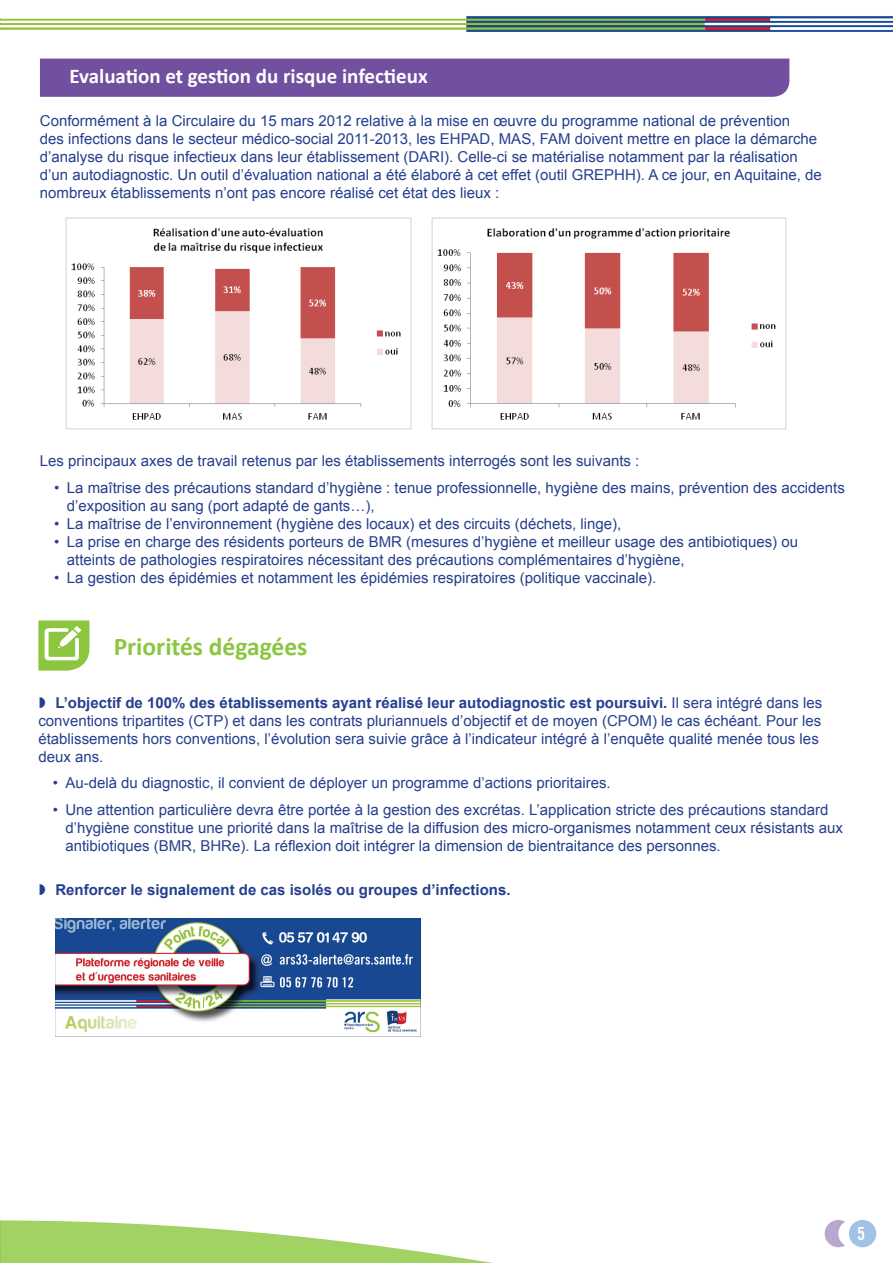
<style>
.page{position:relative;width:893px;height:1263px;background:#fff}
.page>*{position:absolute;margin:0;border:0;box-sizing:border-box;transform-origin:0 0}
.t1{font:700 25.5px "Calibri";color:#8bc63e}
.t2{font:700 21px "Calibri";color:#fff}
.t3{font:18px "Trade Gothic LT Std Bd Cn 20";color:#fff}
.t4{font:15px/18px "Arial";color:#253f8e}
.t5{font:700 15px "Arial";color:#253f8e}
.s1{font-weight:700}
</style>
<div class="page">
<svg style="left:0;top:1220px;width:827px;height:43px"></svg>
<img style="left:0;top:16px;width:893px;height:16px">
<div style="left:40px;top:59px;width:749px;height:38px;background:#7150a0"></div>
<div style="left:825px;top:1220px;width:27px;height:27px;background:#b8a7cf;border-radius:50%"></div>
<div style="left:838px;top:1220px;width:28px;height:27px;background:#fff;border-radius:50%"></div>
<div style="left:849px;top:1220px;width:27px;height:27px;background:#a1c1e5;border-radius:50%"></div>
<img style="left:65px;top:217px;width:346px;height:212px">
<img style="left:431px;top:217px;width:355px;height:213px">
<svg style="left:38px;top:620px;width:51px;height:51px"></svg>
<img style="left:55px;top:918px;width:365px;height:119px">
<h2 class="t2" style="left:69px;top:63px;width:360px">Evaluation et gestion du risque infectieux</h2>
<p class="t4" style="left:40px;top:112px;width:783px">Conformément à la Circulaire du 15 mars 2012 relative à la mise en œuvre du programme national de prévention<br>des infections dans le secteur médico-social 2011-2013, les EHPAD, MAS, FAM doivent mettre en place la démarche d’analyse du risque infectieux dans leur établissement (DARI). Celle-ci se matérialise notamment par la réalisation d’un autodiagnostic. Un outil d’évaluation national a été élaboré à cet effet (outil GREPHH). A ce jour, en Aquitaine, de nombreux établissements n’ont pas encore réalisé cet état des lieux :</p>
<p class="t4" style="left:40px;top:452px;width:601px">Les principaux axes de travail retenus par les établissements interrogés sont les suivants :</p>
<p class="t4" style="left:67px;top:478px;width:779px;text-indent:-13px">• La maîtrise des précautions standard d’hygiène : tenue professionnelle, hygiène des mains, prévention des accidents d’exposition au sang (port adapté de gants…),</p>
<p class="t4" style="left:54px;top:514px;width:569px">• La maîtrise de l’environnement (hygiène des locaux) et des circuits (déchets, linge),</p>
<p class="t4" style="left:67px;top:532px;width:733px;text-indent:-13px">• La prise en charge des résidents porteurs de BMR (mesures d’hygiène et meilleur usage des antibiotiques) ou atteints de pathologies respiratoires nécessitant des précautions complémentaires d’hygiène,</p>
<p class="t4" style="left:54px;top:568px;width:604px">• La gestion des épidémies et notamment les épidémies respiratoires (politique vaccinale).</p>
<h1 class="t1" style="left:114px;top:630px;width:195px">Priorités dégagées</h1>
<p class="t4" style="left:38px;top:694px;width:785px;text-indent:17px"><span class="s1">L’objectif de 100% des établissements ayant réalisé leur autodiagnostic est poursuivi.</span> Il sera intégré dans les conventions tripartites (CTP) et dans les contrats pluriannuels d’objectif et de moyen (CPOM) le cas échéant. Pour les établissements hors conventions, l’évolution sera suivie grâce à l’indicateur intégré à l’enquête qualité menée tous les deux ans.</p>
<p class="t4" style="left:53px;top:774px;width:559px">• Au-delà du diagnostic, il convient de déployer un programme d’actions prioritaires.</p>
<p class="t4" style="left:65px;top:801px;width:779px;text-indent:-13px">• Une attention particulière devra être portée à la gestion des excrétas. L’application stricte des précautions standard d’hygiène constitue une priorité dans la maîtrise de la diffusion des micro-organismes notamment ceux résistants aux antibiotiques (BMR, BHRe). La réflexion doit intégrer la dimension de bientraitance des personnes.</p>
<p class="t5" style="left:55px;top:880px;width:457px">Renforcer le signalement de cas isolés ou groupes d’infections.</p>
<p class="t3" style="left:857px;top:1223px;width:9px">5</p>
</div>
